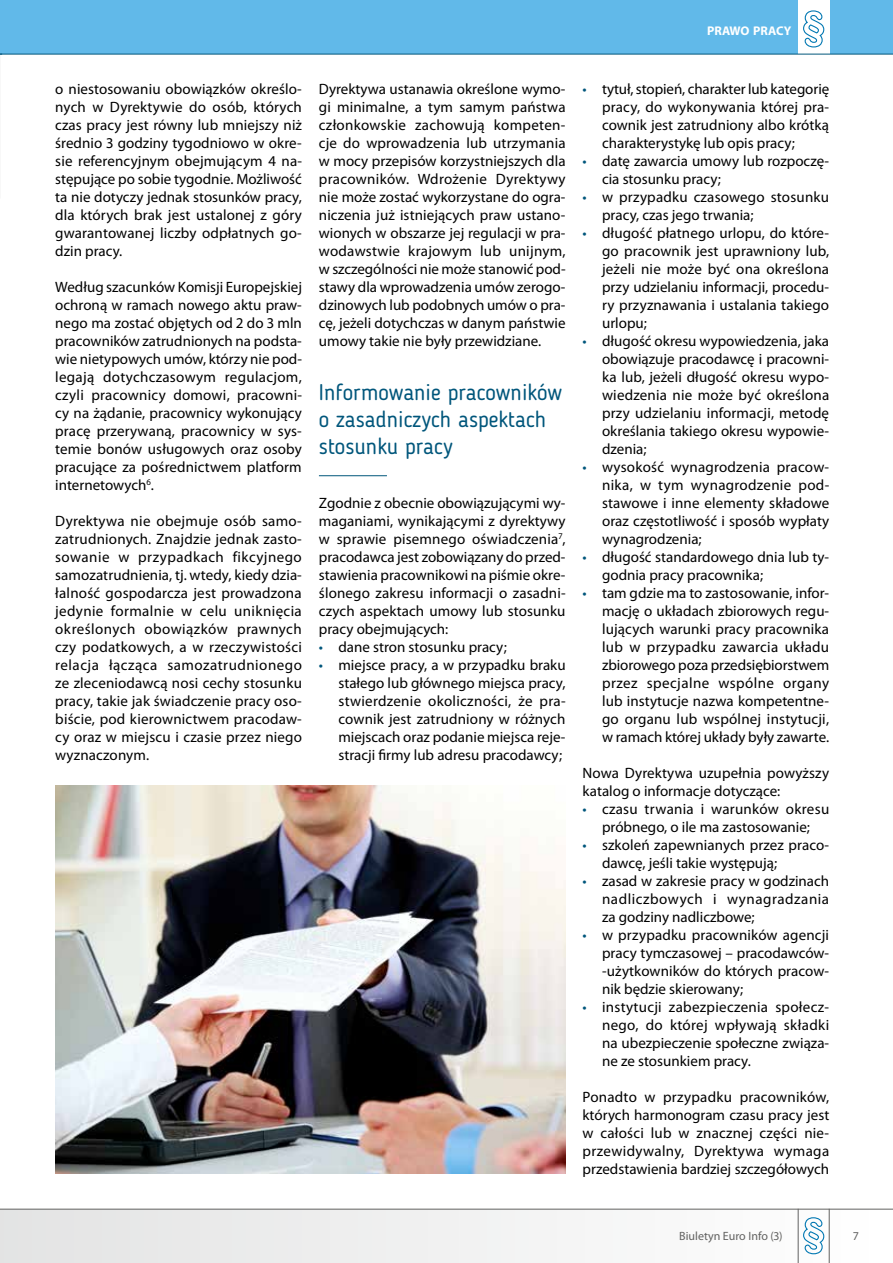
<style>
.page{position:relative;width:893px;height:1263px;background:#fff}
.page>*{position:absolute;margin:0;border:0;box-sizing:border-box;transform-origin:0 0}
.t1{font:22.5px/27px "Blogger Sans";color:#00567b}
.t2{font:15px/18px "Myriad Pro";color:#000;text-align:justify}
.t3{font:700 12.6px "Myriad Pro";color:#fff}
.t4{font:12px "Myriad Pro";color:#626261}
.s1{color:#00567b}
</style>
<div class="page">
<div style="left:0;top:0;width:893px;height:54px;background:#61b9e9"></div>
<div style="left:0;top:1209px;width:893px;height:54px;background:linear-gradient(to right,#e3e4e4,#fff)"></div>
<hr style="left:0;top:1209px;width:893px;height:1px;background:#626261">
<hr style="left:829px;top:1209px;width:1px;height:54px;background:#626261">
<hr style="left:798px;top:1209px;width:1px;height:54px;background:#626261">
<div style="left:798px;top:0;width:31px;height:54px;background:#fff"></div>
<hr style="left:0;top:54px;width:893px;height:1px;background:#00567b">
<hr style="left:319px;top:475px;width:68px;height:1px;background:#00567b">
<svg style="left:803px;top:10px;width:22px;height:38px"></svg>
<svg style="left:802px;top:1217px;width:23px;height:38px"></svg>
<img style="left:55px;top:785px;width:511px;height:389px">
<p class="t3" style="left:707px;top:23px;width:86px">PRAWO PRACY</p>
<p class="t2" style="left:55px;top:80px;width:248px">o niestosowaniu obowiązków określo&shy;nych w Dyrektywie do osób, których czas pracy jest równy lub mniejszy niż średnio 3 godziny tygodniowo w okre&shy;sie referencyjnym obejmującym 4 na&shy;stępujące po sobie tygodnie. Możliwość ta nie dotyczy jednak stosunków pracy, dla których brak jest ustalonej z góry gwarantowanej liczby odpłatnych go&shy;dzin pracy.</p>
<p class="t2" style="left:55px;top:278px;width:248px">Według szacunków Komisji Europejskiej ochroną w ramach nowego aktu praw&shy;nego ma zostać objętych od 2 do 3 mln pracowników zatrudnionych na podsta&shy;wie nietypowych umów, którzy nie pod&shy;legają dotychczasowym regulacjom, czyli pracownicy domowi, pracowni&shy;cy na żądanie, pracownicy wykonujący pracę przerywaną, pracownicy w sys&shy;temie bonów usługowych oraz osoby pracujące za pośrednictwem platform internetowych<sup>6</sup>.</p>
<p class="t2" style="left:55px;top:512px;width:248px">Dyrektywa nie obejmuje osób samo&shy;zatrudnionych. Znajdzie jednak zasto&shy;sowanie w przypadkach fikcyjnego samozatrudnienia, tj. wtedy, kiedy dzia&shy;łalność gospodarcza jest prowadzona jedynie formalnie w celu uniknięcia określonych obowiązków prawnych czy podatkowych, a w rzeczywistości relacja łącząca samozatrudnionego ze zleceniodawcą nosi cechy stosunku pracy, takie jak świadczenie pracy oso&shy;biście, pod kierownictwem pracodaw&shy;cy oraz w miejscu i czasie przez niego wyznaczonym.</p>
<p class="t2" style="left:319px;top:80px;width:248px">Dyrektywa ustanawia określone wymo&shy;gi minimalne, a tym samym państwa członkowskie zachowują kompeten&shy;cje do wprowadzenia lub utrzymania w mocy przepisów korzystniejszych dla pracowników. Wdrożenie Dyrektywy nie może zostać wykorzystane do ogra&shy;niczenia już istniejących praw ustano&shy;wionych w obszarze jej regulacji w pra&shy;wodawstwie krajowym lub unijnym, w szczególności nie może stanowić pod&shy;stawy dla wprowadzenia umów zerogo&shy;dzinowych lub podobnych umów o pra&shy;cę, jeżeli dotychczas w danym państwie umowy takie nie były przewidziane.</p>
<h1 class="t1" style="left:319px;top:379px;width:245px">Informowanie pracowników o zasadniczych aspektach stosunku pracy</h1>
<p class="t2" style="left:319px;top:494px;width:248px">Zgodnie z obecnie obowiązującymi wy&shy;maganiami, wynikającymi z dyrektywy w sprawie pisemnego oświadczenia<sup>7</sup>, pracodawca jest zobowiązany do przed&shy;stawienia pracownikowi na piśmie okre&shy;ślonego zakresu informacji o zasadni&shy;czych aspektach umowy lub stosunku pracy obejmujących:</p>
<p class="t2" style="left:319px;top:638px;width:189px"><span class="s1">•</span> dane stron stosunku pracy;</p>
<p class="t2" style="left:338px;top:656px;width:229px;text-indent:-20px"><span class="s1">•</span> miejsce pracy, a w przypadku braku stałego lub głównego miejsca pracy, stwierdzenie okoliczności, że pra&shy;cownik jest zatrudniony w różnych miejscach oraz podanie miejsca reje&shy;stracji firmy lub adresu pracodawcy;</p>
<p class="t2" style="left:602px;top:80px;width:229px;text-indent:-20px"><span class="s1">•</span> tytuł, stopień, charakter lub kategorię pracy, do wykonywania której pra&shy;cownik jest zatrudniony albo krótką charakterystykę lub opis pracy;</p>
<p class="t2" style="left:602px;top:152px;width:229px;text-indent:-20px"><span class="s1">•</span> datę zawarcia umowy lub rozpoczę&shy;cia stosunku pracy;</p>
<p class="t2" style="left:602px;top:188px;width:229px;text-indent:-20px"><span class="s1">•</span> w przypadku czasowego stosunku pracy, czas jego trwania;</p>
<p class="t2" style="left:602px;top:224px;width:229px;text-indent:-20px"><span class="s1">•</span> długość płatnego urlopu, do które&shy;go pracownik jest uprawniony lub, jeżeli nie może być ona określona przy udzielaniu informacji, procedu&shy;ry przyznawania i ustalania takiego urlopu;</p>
<p class="t2" style="left:602px;top:332px;width:229px;text-indent:-20px"><span class="s1">•</span> długość okresu wypowiedzenia, jaka obowiązuje pracodawcę i pracowni&shy;ka lub, jeżeli długość okresu wypo&shy;wiedzenia nie może być określona przy udzielaniu informacji, metodę określania takiego okresu wypowie&shy;dzenia;</p>
<p class="t2" style="left:602px;top:458px;width:229px;text-indent:-20px"><span class="s1">•</span> wysokość wynagrodzenia pracow&shy;nika, w tym wynagrodzenie pod&shy;stawowe i inne elementy składowe oraz częstotliwość i sposób wypłaty wynagrodzenia;</p>
<p class="t2" style="left:602px;top:548px;width:229px;text-indent:-20px"><span class="s1">•</span> długość standardowego dnia lub ty&shy;godnia pracy pracownika;</p>
<p class="t2" style="left:602px;top:584px;width:229px;text-indent:-20px"><span class="s1">•</span> tam gdzie ma to zastosowanie, infor&shy;mację o układach zbiorowych regu&shy;lujących warunki pracy pracownika lub w przypadku zawarcia układu zbiorowego poza przedsiębiorstwem przez specjalne wspólne organy lub instytucje nazwa kompetentne&shy;go organu lub wspólnej instytucji, w ramach której układy były zawarte.</p>
<p class="t2" style="left:583px;top:764px;width:248px">Nowa Dyrektywa uzupełnia powyższy katalog o informacje dotyczące:</p>
<p class="t2" style="left:583px;top:800px;width:248px;text-align:center"><span class="s1">•</span> czasu trwania i warunków okresu próbnego, o ile ma zastosowanie;</p>
<p class="t2" style="left:602px;top:836px;width:229px;text-indent:-20px"><span class="s1">•</span> szkoleń zapewnianych przez praco&shy;dawcę, jeśli takie występują;</p>
<p class="t2" style="left:602px;top:872px;width:229px;text-indent:-20px"><span class="s1">•</span> zasad w zakresie pracy w godzinach nadliczbowych i wynagradzania za godziny nadliczbowe;</p>
<p class="t2" style="left:602px;top:926px;width:229px;text-indent:-20px"><span class="s1">•</span> w przypadku pracowników agencji pracy tymczasowej – pracodawców--użytkowników do których pracow&shy;nik będzie skierowany;</p>
<p class="t2" style="left:602px;top:998px;width:229px;text-indent:-20px"><span class="s1">•</span> instytucji zabezpieczenia społecz&shy;nego, do której wpływają składki na ubezpieczenie społeczne związa&shy;ne ze stosunkiem pracy.</p>
<p class="t2" style="left:583px;top:1088px;width:248px">Ponadto w przypadku pracowników, których harmonogram czasu pracy jest w całości lub w znacznej części nie&shy;przewidywalny, Dyrektywa wymaga przedstawienia bardziej szczegółowych</p>
<p class="t4" style="left:679px;top:1228px;width:105px">Biuletyn Euro Info (3)</p>
<p class="t4" style="left:854px;top:1228px;width:6px">7</p>
</div>
